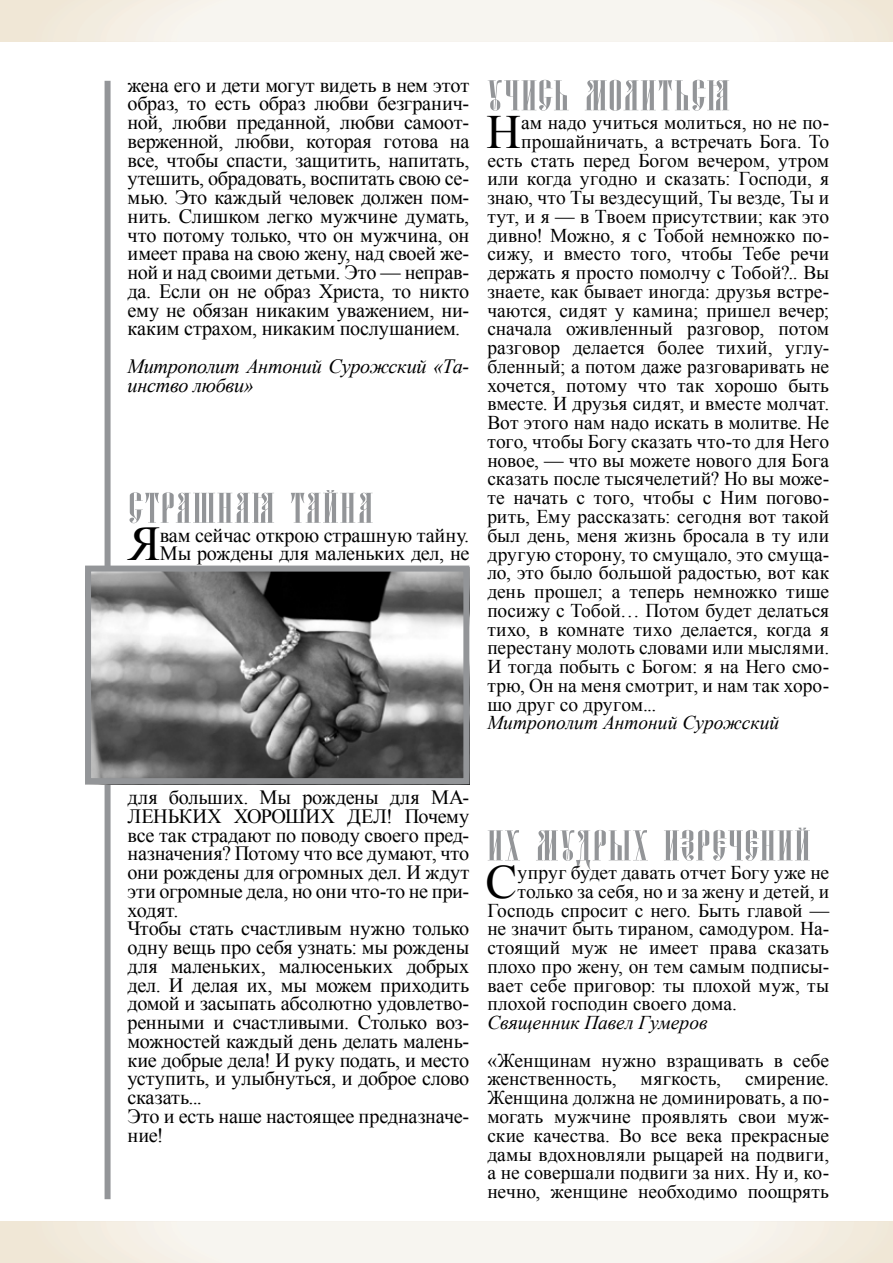
<style>
.page{position:relative;width:893px;height:1263px;background:#fff}
.page>*{position:absolute;margin:0;border:0;box-sizing:border-box;transform-origin:0 0}
.t1{font:48.6px "Times New Roman";color:#000}
.t2{font:47.85px "Times New Roman";color:#000}
.t3{font:37.5px "Kathisma Ucs";letter-spacing:.02em;color:#939598;scale:1.7 1}
.t4{font:20.25px/18.8px "Times New Roman";letter-spacing:-.01em;color:#000}
.t5{font:italic 20.25px/18.8px "Times New Roman";letter-spacing:-.015em;color:#000}
.t6{font:19.5px/18.8px "Times New Roman";color:#000;text-align:justify}
.t7{font:italic 19.5px "Times New Roman";color:#000}
</style>
<div class="page">
<div style="left:0;top:1222px;width:893px;height:41px;background:#f0e7d6"></div>
<svg style="left:95px;top:1222px;width:741px;height:41px"></svg>
<div style="left:0;top:0;width:893px;height:41px;background:#f0e7d6"></div>
<svg style="left:95px;top:0;width:741px;height:41px"></svg>
<div style="left:105px;top:81px;width:6px;height:1118px;background:#939598"></div>
<img style="left:92px;top:573px;width:370px;height:204px">
<div style="left:85px;top:566px;width:384px;height:218px;border:6px solid #939598"></div>
<p class="t4" style="left:128px;top:75px;width:343px;text-align:justify">жена его и дети могут видеть в нем этот образ, то есть образ любви безгранич&shy;ной, любви преданной, любви самоот&shy;верженной, любви, которая готова на все, чтобы спасти, защитить, напитать, утешить, обрадовать, воспитать свою се&shy;мью. Это каждый человек должен пом&shy;нить. Слишком легко мужчине думать, что потому только, что он мужчина, он имеет права на свою жену, над своей же&shy;ной и над своими детьми. Это — неправ&shy;да. Если он не образ Христа, то никто ему не обязан никаким уважением, ни&shy;каким страхом, никаким послушанием.</p>
<p class="t5" style="left:128px;top:356px;width:343px">Митрополит Антоний Сурожский «Та&shy;инство любви»</p>
<h3 class="t3" style="left:128px;top:484px;width:146px">Страшная тайна</h3>
<h1 class="t1" style="left:128px;top:511px;width:34px">Я</h1>
<p class="t4" style="left:160px;top:525px;width:311px">вам сейчас открою страшную тайну.<br>Мы рождены для маленьких дел, не</p>
<h3 class="t3" style="left:487px;top:71px;width:144px">Учись молиться</h3>
<h2 class="t2" style="left:487px;top:100px;width:36px">Н</h2>
<p class="t6" style="left:521px;top:113px;width:310px">ам надо учиться молиться, но не по-</p>
<p class="t6" style="left:521px;top:132px;width:310px">прошайничать, а встречать Бога. То</p>
<p class="t6" style="left:487px;top:150px;width:343px">есть стать перед Богом вечером, утром</p>
<p class="t6" style="left:487px;top:169px;width:343px">или когда угодно и сказать: Господи, я</p>
<p class="t6" style="left:487px;top:188px;width:343px">знаю, что Ты вездесущий, Ты везде, Ты и</p>
<p class="t6" style="left:487px;top:207px;width:343px">тут, и я — в Твоем присутствии; как это</p>
<p class="t6" style="left:487px;top:225px;width:343px">дивно! Можно, я с Тобой немножко по-</p>
<p class="t6" style="left:487px;top:244px;width:343px">сижу, и вместо того, чтобы Тебе речи</p>
<p class="t6" style="left:487px;top:263px;width:343px">держать я просто помолчу с Тобой?.. Вы</p>
<p class="t6" style="left:487px;top:282px;width:343px">знаете, как бывает иногда: друзья встре-</p>
<p class="t6" style="left:487px;top:300px;width:343px">чаются, сидят у камина; пришел вечер;</p>
<p class="t6" style="left:487px;top:319px;width:343px">сначала оживленный разговор, потом</p>
<p class="t6" style="left:487px;top:338px;width:343px">разговор делается более тихий, углу-</p>
<p class="t6" style="left:487px;top:357px;width:343px">бленный; а потом даже разговаривать не</p>
<p class="t6" style="left:487px;top:375px;width:343px">хочется, потому что так хорошо быть</p>
<p class="t6" style="left:487px;top:394px;width:343px">вместе. И друзья сидят, и вместе молчат.</p>
<p class="t6" style="left:487px;top:413px;width:343px">Вот этого нам надо искать в молитве. Не</p>
<p class="t6" style="left:487px;top:432px;width:343px">того, чтобы Богу сказать что-то для Него</p>
<p class="t6" style="left:487px;top:450px;width:343px">новое, — что вы можете нового для Бога</p>
<p class="t6" style="left:487px;top:469px;width:343px">сказать после тысячелетий? Но вы може-</p>
<p class="t6" style="left:487px;top:488px;width:343px">те начать с того, чтобы с Ним погово-</p>
<p class="t6" style="left:487px;top:507px;width:343px">рить, Ему рассказать: сегодня вот такой</p>
<p class="t6" style="left:487px;top:525px;width:343px">был день, меня жизнь бросала в ту или</p>
<p class="t6" style="left:487px;top:544px;width:343px">другую сторону, то смущало, это смуща-</p>
<p class="t6" style="left:487px;top:563px;width:343px">ло, это было большой радостью, вот как</p>
<p class="t6" style="left:487px;top:582px;width:343px">день прошел; а теперь немножко тише</p>
<p class="t6" style="left:487px;top:601px;width:343px">посижу с Тобой… Потом будет делаться</p>
<p class="t6" style="left:487px;top:619px;width:343px">тихо, в комнате тихо делается, когда я</p>
<p class="t6" style="left:487px;top:638px;width:343px">перестану молоть словами или мыслями.</p>
<p class="t6" style="left:487px;top:657px;width:343px">И тогда побыть с Богом: я на Него смо-</p>
<p class="t6" style="left:487px;top:676px;width:343px">трю, Он на меня смотрит, и нам так хоро-</p>
<p class="t6" style="left:487px;top:694px;width:170px">шо друг со другом...</p>
<p class="t7" style="left:487px;top:709px;width:293px">Митрополит Антоний Сурожский</p>
<p class="t4" style="left:128px;top:788px;width:343px">для больших. Мы рождены для МА-<br>ЛЕНЬКИХ ХОРОШИХ ДЕЛ! Почему все так страдают по поводу своего пред&shy;назначения? Потому что все думают, что они рождены для огромных дел. И ждут эти огромные дела, но они что-то не при&shy;ходят.<br>Чтобы стать счастливым нужно только одну вещь про себя узнать: мы рождены для маленьких, малюсеньких добрых дел. И делая их, мы можем приходить домой и засыпать абсолютно удовлетво&shy;ренными и счастливыми. Столько воз&shy;можностей каждый день делать малень&shy;кие добрые дела! И руку подать, и место уступить, и улыбнуться, и доброе слово сказать...<br>Это и есть наше настоящее предназначе&shy;ние!</p>
<h3 class="t3" style="left:487px;top:821px;width:191px">Их мудрых изречений</h3>
<h2 class="t2" style="left:486px;top:850px;width:33px">С</h2>
<p class="t6" style="left:518px;top:863px;width:313px">упруг будет давать отчет Богу уже не</p>
<p class="t6" style="left:518px;top:882px;width:313px">только за себя, но и за жену и детей, и</p>
<p class="t6" style="left:487px;top:900px;width:343px">Господь спросит с него. Быть главой —</p>
<p class="t6" style="left:487px;top:919px;width:343px">не значит быть тираном, самодуром. На-</p>
<p class="t6" style="left:487px;top:938px;width:343px">стоящий муж не имеет права сказать</p>
<p class="t6" style="left:487px;top:957px;width:343px">плохо про жену, он тем самым подписы-</p>
<p class="t6" style="left:487px;top:975px;width:343px">вает себе приговор: ты плохой муж, ты</p>
<p class="t6" style="left:487px;top:994px;width:251px">плохой господин своего дома.</p>
<p class="t7" style="left:487px;top:1009px;width:222px">Священник Павел Гумеров</p>
<p class="t6" style="left:487px;top:1050px;width:343px">«Женщинам нужно взращивать в себе женственность, мягкость, смирение.<br>Женщина должна не доминировать, а по&shy;могать мужчине проявлять свои муж&shy;ские качества. Во все века прекрасные дамы вдохновляли рыцарей на подвиги, а не совершали подвиги за них. Ну и, ко&shy;нечно, женщине необходимо поощрять</p>
</div>
